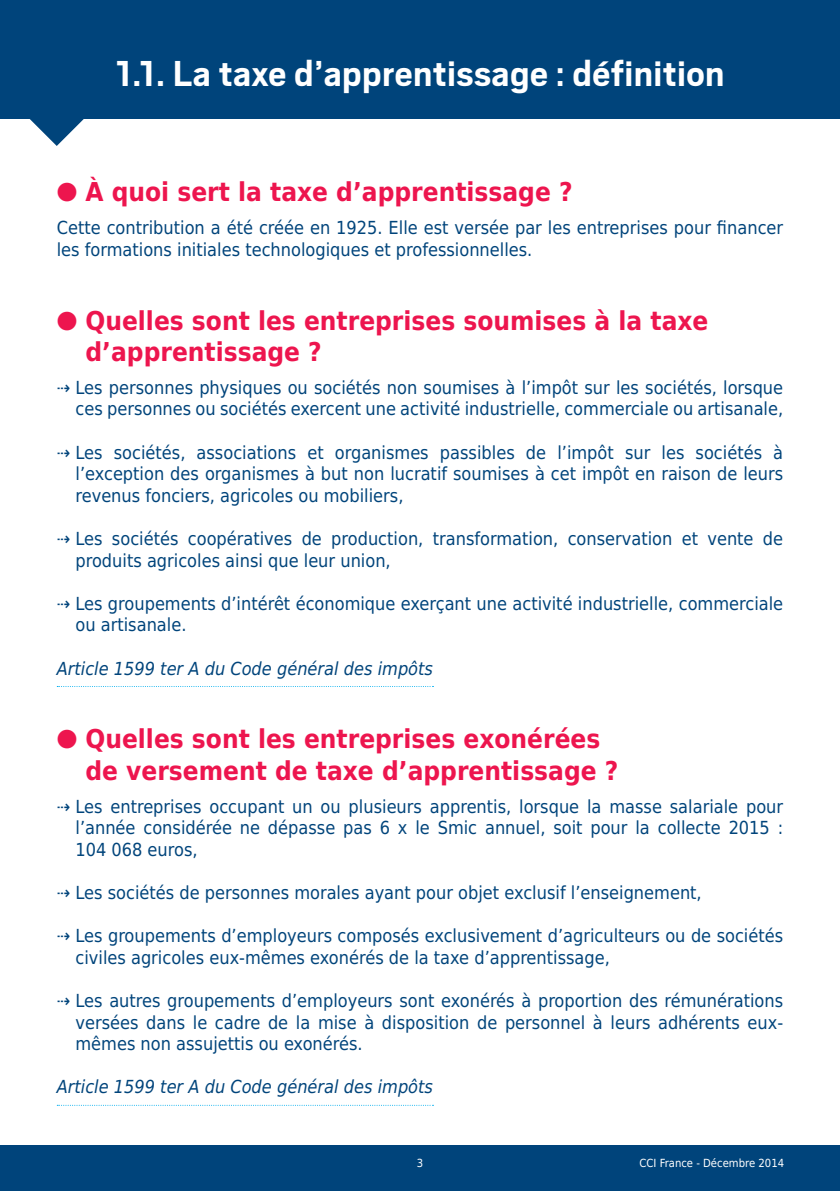
<style>
.page{position:relative;width:840px;height:1191px;background:#fff}
.page>*{position:absolute;margin:0;border:0;box-sizing:border-box;transform-origin:0 0}
.t1{font:700 40px "Scout";letter-spacing:.01em;color:#fff}
.t2{font:700 26px/31.2px "DejaVu Sans Condensed";color:#ed154e}
.t3{font:18px/21.6px "DejaVu Sans Condensed";color:#00447b}
.t4{font:italic 18px "DejaVu Sans Condensed";color:#00447b}
.t5{font:11.2px "DejaVu Sans Condensed";color:#fff}
</style>
<div class="page">
<div style="left:0;top:1145px;width:839px;height:46px;background:#00447b"></div>
<div style="left:0;top:0;width:839px;height:118px;background:#00447b"></div>
<svg style="left:29px;top:118px;width:55px;height:28px"></svg>
<svg style="left:57px;top:686px;width:376px;height:1px"></svg>
<svg style="left:57px;top:1104px;width:376px;height:1px"></svg>
<h1 class="t1" style="left:115px;top:51px;width:610px">1.1. La taxe d’apprentissage : définition</h1>
<h2 class="t2" style="left:57px;top:175px;width:517px">● À quoi sert la taxe d’apprentissage ?</h2>
<p class="t3" style="left:57px;top:216px;width:727px">Cette contribution a été créée en 1925. Elle est versée par les entreprises pour financer les formations initiales technologiques et professionnelles.</p>
<h2 class="t2" style="left:85px;top:304px;width:624px;text-indent:-29px">● Quelles sont les entreprises soumises à la taxe d’apprentissage ?</h2>
<p class="t3" style="left:57px;top:375px;width:727px;text-align:right">⇢ Les personnes physiques ou sociétés non soumises à l’impôt sur les sociétés, lorsque ces personnes ou sociétés exercent une activité industrielle, commerciale ou artisanale,</p>
<p class="t3" style="left:75px;top:440px;width:708px;text-align:justify;text-indent:-19px">⇢ Les sociétés, associations et organismes passibles de l’impôt sur les sociétés à l’exception des organismes à but non lucratif soumises à cet impôt en raison de leurs revenus fonciers, agricoles ou mobiliers,</p>
<p class="t3" style="left:75px;top:527px;width:708px;text-indent:-19px">⇢ Les sociétés coopératives de production, transformation, conservation et vente de produits agricoles ainsi que leur union,</p>
<p class="t3" style="left:75px;top:591px;width:708px;text-indent:-19px">⇢ Les groupements d’intérêt économique exerçant une activité industrielle, commerciale ou artisanale.</p>
<p class="t4" style="left:57px;top:655px;width:377px">Article 1599 ter A du Code général des impôts</p>
<h2 class="t2" style="left:85px;top:722px;width:534px;text-indent:-29px">● Quelles sont les entreprises exonérées de versement de taxe d’apprentissage ?</h2>
<p class="t3" style="left:75px;top:794px;width:708px;text-align:justify;text-indent:-19px">⇢ Les entreprises occupant un ou plusieurs apprentis, lorsque la masse salariale pour l’année considérée ne dépasse pas 6 x le Smic annuel, soit pour la collecte 2015 :<br>104 068 euros,</p>
<p class="t3" style="left:57px;top:881px;width:646px">⇢ Les sociétés de personnes morales ayant pour objet exclusif l’enseignement,</p>
<p class="t3" style="left:75px;top:924px;width:708px;text-indent:-19px">⇢ Les groupements d’employeurs composés exclusivement d’agriculteurs ou de sociétés civiles agricoles eux-mêmes exonérés de la taxe d’apprentissage,</p>
<p class="t3" style="left:75px;top:989px;width:708px;text-align:justify;text-indent:-19px">⇢ Les autres groupements d’employeurs sont exonérés à proportion des rémunérations versées dans le cadre de la mise à disposition de personnel à leurs adhérents eux&shy;mêmes non assujettis ou exonérés.</p>
<p class="t4" style="left:57px;top:1074px;width:377px">Article 1599 ter A du Code général des impôts</p>
<p class="t5" style="left:416px;top:1153px;width:8px">3</p>
<p class="t5" style="left:639px;top:1153px;width:146px">CCI France - Décembre 2014</p>
</div>
